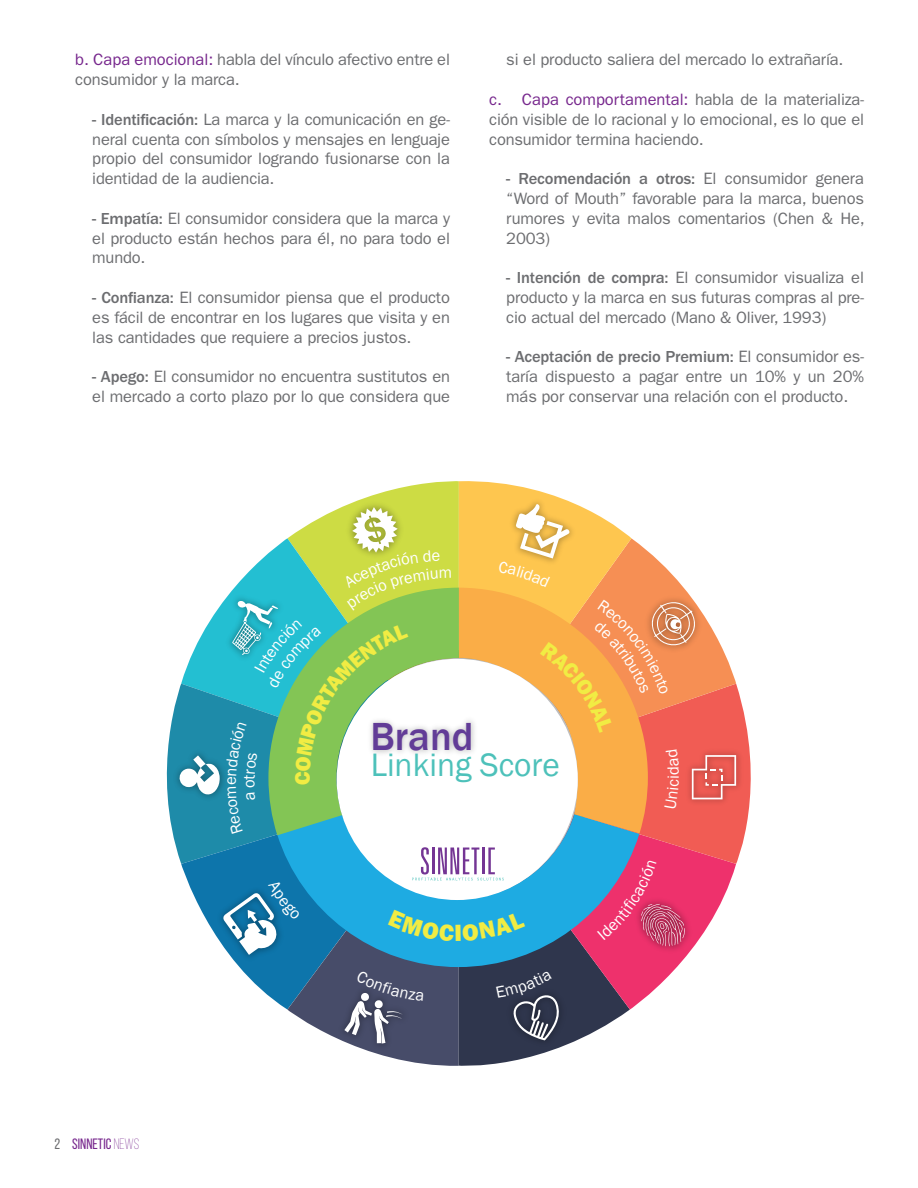
<style>
.page{position:relative;width:918px;height:1188px;background:#fff}
.page>*{position:absolute;margin:0;border:0;box-sizing:border-box;transform-origin:0 0}
.t1{font:500 40.2px "Franklin Gothic";color:#623c97}
.t2{font:33.3px "Franklin Gothic";color:#4dc1ba}
.t3{font:16.5px/19.8px "ITC Franklin Gothic Std";letter-spacing:-.01em;color:#6c6d70;text-align:justify}
.t4{font:16.5px "Franklin Gothic";color:#fff}
.t5{font:15px "Bebas Neue";color:#77278d}
.s1{color:#77278d}
.s2{font-weight:500}
.s3{color:#6c6d70}
.s4{font-weight:300}
</style>
<div class="page">
<svg style="left:166px;top:481px;width:585px;height:585px"></svg>
<p class="t3" style="left:75px;top:50px;width:376px"><span class="s1">b. Capa emocional:</span> habla del vínculo afectivo entre el consumidor y la marca.</p>
<p class="t3" style="left:92px;top:109px;width:359px"><span class="s2">- Identificación:</span> La marca y la comunicación en ge&shy;neral cuenta con símbolos y mensajes en lenguaje propio del consumidor logrando fusionarse con la identidad de la audiencia.</p>
<p class="t3" style="left:92px;top:208px;width:359px"><span class="s2">- Empatía:</span> El consumidor considera que la marca y el producto están hechos para él, no para todo el mundo.</p>
<p class="t3" style="left:92px;top:288px;width:359px"><span class="s2">- Confianza:</span> El consumidor piensa que el producto es fácil de encontrar en los lugares que visita y en las cantidades que requiere a precios justos.</p>
<p class="t3" style="left:92px;top:367px;width:359px"><span class="s2">- Apego:</span> El consumidor no encuentra sustitutos en el mercado a corto plazo por lo que considera que</p>
<p class="t3" style="left:506px;top:50px;width:339px">si el producto saliera del mercado lo extrañaría.</p>
<p class="t3" style="left:489px;top:90px;width:376px"><span class="s1">c. Capa comportamental:</span> habla de la materializa&shy;ción visible de lo racional y lo emocional, es lo que el consumidor termina haciendo.</p>
<p class="t3" style="left:506px;top:169px;width:360px"><span class="s2">- Recomendación a otros:</span> El consumidor genera “Word of Mouth” favorable para la marca, buenos rumores y evita malos comentarios (Chen &amp; He, 2003)</p>
<p class="t3" style="left:506px;top:268px;width:359px"><span class="s2">- Intención de compra:</span> El consumidor visualiza el producto y la marca en sus futuras compras al pre&shy;cio actual del mercado (Mano &amp; Oliver, 1993)</p>
<p class="t3" style="left:506px;top:347px;width:359px"><span class="s2">- Aceptación de precio Premium:</span> El consumidor es&shy;taría dispuesto a pagar entre un 10% y un 20% más por conservar una relación con el producto.</p>
<p class="t4" style="left:239px;top:788px;width:10px;rotate:-90deg">o</p>
<p class="t1" style="left:370px;top:712px;width:105px">Brand</p>
<p class="t2" style="left:371px;top:744px;width:191px">Linking Score</p>
<p class="t5" style="left:54px;top:1136px;width:86px"><span class="s3">2</span> SINNETIC <span class="s4">NEWS</span></p>
</div>
